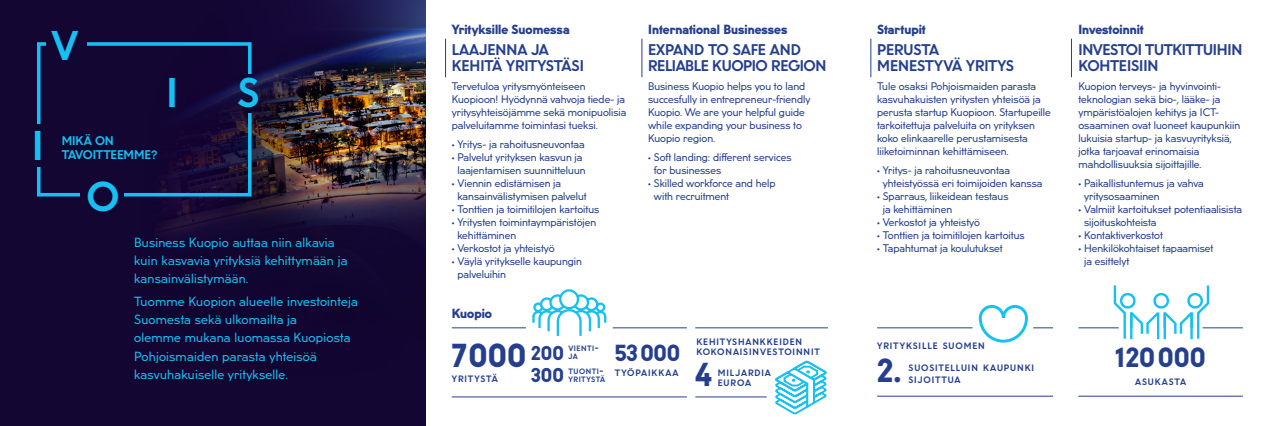
<style>
.page{position:relative;width:1276px;height:426px;background:#fff}
.page>*{position:absolute;margin:0;border:0;box-sizing:border-box;transform-origin:0 0}
.t1{font:700 37.6px "U8";color:#15c0f2}
.t2{font:900 30px "U8";color:#253f8e}
.t3{font:900 25px "U8";color:#253f8e}
.t4{font:900 21px "U8";color:#253f8e}
.t5{font:900 18px "U8";color:#253f8e}
.t6{font:700 14px/16px "U8";letter-spacing:-.02em;color:#253f8e}
.t7{font:700 14px/16px "U8";color:#253f8e}
.t8{font:12px/18px "U8";letter-spacing:.02em;color:#15c0f2}
.t9{font:900 12px "U8";color:#253f8e}
.t10{font:700 11.4px "U8";color:#15c0f2}
.t11{font:10px/13px "U8";color:#253f8e}
.t12{font:700 8.4px/10px "U8";letter-spacing:.11em;color:#253f8e}
.t13{font:700 7px "U8";letter-spacing:.07em;color:#253f8e}
.s1{font-size:10px}
</style>
<div class="page">
<img style="left:0;top:0;width:425px;height:425px">
<hr style="left:445px;top:39px;width:1px;height:38px;background:#253f8e">
<hr style="left:641px;top:39px;width:1px;height:38px;background:#253f8e">
<hr style="left:870px;top:39px;width:1px;height:38px;background:#253f8e">
<hr style="left:1071px;top:39px;width:1px;height:38px;background:#253f8e">
<hr style="left:452px;top:327px;width:74px;height:1px;background:#253f8e">
<hr style="left:613px;top:327px;width:74px;height:1px;background:#253f8e">
<hr style="left:452px;top:396px;width:235px;height:1px;background:#253f8e">
<hr style="left:1197px;top:312px;width:2px;height:26px;background:#15c0f2">
<hr style="left:1190px;top:312px;width:2px;height:26px;background:#15c0f2">
<hr style="left:1123px;top:312px;width:3px;height:26px;background:#15c0f2">
<hr style="left:1130px;top:312px;width:2px;height:26px;background:#15c0f2">
<hr style="left:1163px;top:312px;width:3px;height:26px;background:#15c0f2">
<hr style="left:1157px;top:312px;width:2px;height:26px;background:#15c0f2">
<svg style="left:1112px;top:285px;width:98px;height:51px"></svg>
<hr style="left:1078px;top:327px;width:40px;height:1px;background:#253f8e">
<hr style="left:1202px;top:327px;width:41px;height:1px;background:#253f8e">
<hr style="left:695px;top:327px;width:133px;height:1px;background:#253f8e">
<hr style="left:695px;top:396px;width:71px;height:1px;background:#253f8e">
<hr style="left:877px;top:327px;width:95px;height:1px;background:#253f8e">
<hr style="left:1078px;top:395px;width:165px;height:1px;background:#253f8e">
<hr style="left:877px;top:395px;width:176px;height:1px;background:#253f8e">
<svg style="left:979px;top:305px;width:74px;height:37px"></svg>
<div style="left:37px;top:42px;width:215px;height:154px;border:4px solid #15c0f2"></div>
<img style="left:47px;top:26px;width:39px;height:38px">
<div style="left:27px;top:124px;width:40px;height:42px;background:#130632"></div>
<div style="left:81px;top:176px;width:42px;height:39px;background:#130632"></div>
<img style="left:228px;top:74px;width:40px;height:38px">
<div style="left:595px;top:302px;width:10px;height:10px;border:2px solid #15c0f2;border-radius:50%"></div>
<div style="left:533px;top:302px;width:10px;height:10px;border:2px solid #15c0f2;border-radius:50%"></div>
<div style="left:584px;top:297px;width:14px;height:14px;border:2px solid #15c0f2;border-radius:50%"></div>
<div style="left:540px;top:297px;width:14px;height:14px;border:2px solid #15c0f2;border-radius:50%"></div>
<svg style="left:574px;top:295px;width:14px;height:14px"></svg>
<div style="left:573px;top:294px;width:16px;height:16px;border:2px solid #15c0f2;border-radius:50%"></div>
<svg style="left:550px;top:295px;width:14px;height:14px"></svg>
<div style="left:549px;top:294px;width:16px;height:16px;border:2px solid #15c0f2;border-radius:50%"></div>
<svg style="left:560px;top:290px;width:18px;height:18px"></svg>
<div style="left:559px;top:289px;width:20px;height:20px;border:2px solid #15c0f2;border-radius:50%"></div>
<svg style="left:532px;top:307px;width:75px;height:29px"></svg>
<svg style="left:775px;top:360px;width:52px;height:55px"></svg>
<p class="t1" style="left:32px;top:116px;width:13px">I</p>
<p class="t1" style="left:51px;top:16px;width:28px">V</p>
<p class="t10" style="left:62px;top:131px;width:54px">MIKÄ ON</p>
<p class="t10" style="left:62px;top:145px;width:97px">TAVOITTEEMME?</p>
<p class="t1" style="left:87px;top:166px;width:35px">O</p>
<p class="t1" style="left:166px;top:63px;width:13px">I</p>
<p class="t1" style="left:238px;top:63px;width:23px">S</p>
<p class="t8" style="left:134px;top:231px;width:215px">Business Kuopio auttaa niin alkavia kuin kasvavia yrityksiä kehittymään ja kansainvälistymään.</p>
<p class="t8" style="left:134px;top:291px;width:225px">Tuomme Kuopion alueelle investointeja<br>Suomesta sekä ulkomailta ja</p>
<p class="t8" style="left:134px;top:327px;width:218px">olemme mukana luomassa Kuopiosta<br>Pohjoismaiden parasta yhteisöä kasvuhakuiselle yritykselle.</p>
<p class="t9" style="left:452px;top:19px;width:119px">Yrityksille Suomessa</p>
<p class="t7" style="left:452px;top:41px;width:99px">LAAJENNA JA</p>
<p class="t6" style="left:452px;top:57px;width:134px">KEHITÄ YRITYSTÄSI</p>
<p class="t11" style="left:452px;top:79px;width:176px">Tervetuloa yritysmyönteiseen Kuopioon! Hyödynnä vahvoja tiede- ja yritysyhteisöjämme sekä monipuolisia palveluitamme toimintasi tueksi.</p>
<p class="t11" style="left:452px;top:136px;width:134px">• Yritys- ja rahoitusneuvontaa</p>
<p class="t11" style="left:452px;top:149px;width:135px;text-align:center">• Palvelut yrityksen kasvun ja laajentamisen suunnitteluun</p>
<p class="t11" style="left:457px;top:175px;width:131px;text-indent:-6px">• Viennin edistämisen ja kansainvälistymisen palvelut</p>
<p class="t11" style="left:452px;top:201px;width:149px">• Tonttien ja toimitilojen kartoitus</p>
<p class="t11" style="left:457px;top:214px;width:140px;text-indent:-6px">• Yritysten toimintaympäristöjen kehittäminen</p>
<p class="t11" style="left:452px;top:240px;width:104px">• Verkostot ja yhteistyö</p>
<p class="t11" style="left:457px;top:253px;width:126px;text-indent:-6px">• Väylä yritykselle kaupungin palveluihin</p>
<p class="t9" style="left:648px;top:19px;width:141px">International Businesses</p>
<p class="t6" style="left:648px;top:41px;width:180px">EXPAND TO SAFE AND<br>RELIABLE KUOPIO REGION</p>
<p class="t11" style="left:648px;top:79px;width:164px">Business Kuopio helps you to land succesfully in entrepreneur-friendly<br>Kuopio. We are your helpful guide</p>
<p class="t11" style="left:648px;top:118px;width:155px">while expanding your business to<br>Kuopio region.</p>
<p class="t11" style="left:654px;top:149px;width:139px;text-indent:-6px">• Soft landing: different services for businesses</p>
<p class="t11" style="left:654px;top:175px;width:123px;text-indent:-6px">• Skilled workforce and help with recruitment</p>
<p class="t9" style="left:877px;top:19px;width:50px">Startupit</p>
<p class="t7" style="left:877px;top:41px;width:138px">PERUSTA<br>MENESTYVÄ YRITYS</p>
<p class="t11" style="left:877px;top:79px;width:175px">Tule osaksi Pohjoismaiden parasta kasvuhakuisten yritysten yhteisöä ja perusta startup Kuopioon. Startupeille tarkoitettuja palveluita on yrityksen koko elinkaarelle perustamisesta liiketoiminnan kehittämiseen.</p>
<p class="t11" style="left:883px;top:162px;width:161px;text-indent:-6px">• Yritys- ja rahoitusneuvontaa yhteistyössä eri toimijoiden kanssa</p>
<p class="t11" style="left:883px;top:188px;width:127px;text-indent:-6px">• Sparraus, liikeidean testaus ja kehittäminen</p>
<p class="t11" style="left:877px;top:214px;width:104px">• Verkostot ja yhteistyö</p>
<p class="t11" style="left:877px;top:227px;width:149px">• Tonttien ja toimitilojen kartoitus</p>
<p class="t11" style="left:877px;top:240px;width:127px">• Tapahtumat ja koulutukset</p>
<p class="t9" style="left:1078px;top:19px;width:67px">Investoinnit</p>
<p class="t6" style="left:1078px;top:41px;width:165px">INVESTOI TUTKITTUIHIN<br>KOHTEISIIN</p>
<p class="t11" style="left:1078px;top:79px;width:163px">Kuopion terveys- ja hyvinvointi&shy;teknologian sekä bio-, lääke- ja ympäristöalojen kehitys ja ICT&shy;osaaminen ovat luoneet kaupunkiin lukuisia startup- ja kasvuyrityksiä,</p>
<p class="t11" style="left:1078px;top:144px;width:125px">jotka tarjoavat erinomaisia mahdollisuuksia sijoittajille.</p>
<p class="t11" style="left:1084px;top:175px;width:121px;text-indent:-6px">• Paikallistuntemus ja vahva yritysosaaminen</p>
<p class="t11" style="left:1084px;top:201px;width:160px;text-indent:-6px">• Valmiit kartoitukset potentiaalisista sijoituskohteista</p>
<p class="t11" style="left:1078px;top:227px;width:86px">• Kontaktiverkostot</p>
<p class="t11" style="left:1084px;top:240px;width:131px;text-indent:-6px">• Henkilökohtaiset tapaamiset ja esittelyt</p>
<p class="t9" style="left:452px;top:303px;width:42px">Kuopio</p>
<p class="t2" style="left:452px;top:331px;width:76px">7000</p>
<p class="t12" style="left:452px;top:373px;width:47px">YRITYSTÄ</p>
<p class="t5" style="left:531px;top:338px;width:34px">200</p>
<p class="t13" style="left:568px;top:342px;width:32px">VIENTI<span class="s1">-</span></p>
<p class="t13" style="left:568px;top:350px;width:11px">JA</p>
<p class="t13" style="left:568px;top:365px;width:36px">TUONTI<span class="s1">-</span></p>
<p class="t13" style="left:568px;top:373px;width:38px">YRITYSTÄ</p>
<p class="t5" style="left:531px;top:361px;width:34px">300</p>
<p class="t12" style="left:696px;top:336px;width:107px">KEHITYSHANKKEIDEN</p>
<p class="t4" style="left:615px;top:335px;width:67px">53 000</p>
<p class="t12" style="left:696px;top:346px;width:125px">KOKONAISINVESTOINNIT</p>
<p class="t12" style="left:615px;top:366px;width:65px">TYÖPAIKKAA</p>
<p class="t2" style="left:695px;top:349px;width:18px">4</p>
<p class="t12" style="left:718px;top:366px;width:55px">MILJARDIA<br>EUROA</p>
<p class="t12" style="left:877px;top:339px;width:109px">YRITYKSILLE SUOMEN</p>
<p class="t12" style="left:908px;top:361px;width:127px">SUOSITELLUIN KAUPUNKI</p>
<p class="t2" style="left:877px;top:346px;width:26px">2.</p>
<p class="t12" style="left:908px;top:373px;width:54px">SIJOITTUA</p>
<p class="t3" style="left:1115px;top:337px;width:92px">120000</p>
<p class="t12" style="left:1135px;top:375px;width:53px">ASUKASTA</p>
</div>
